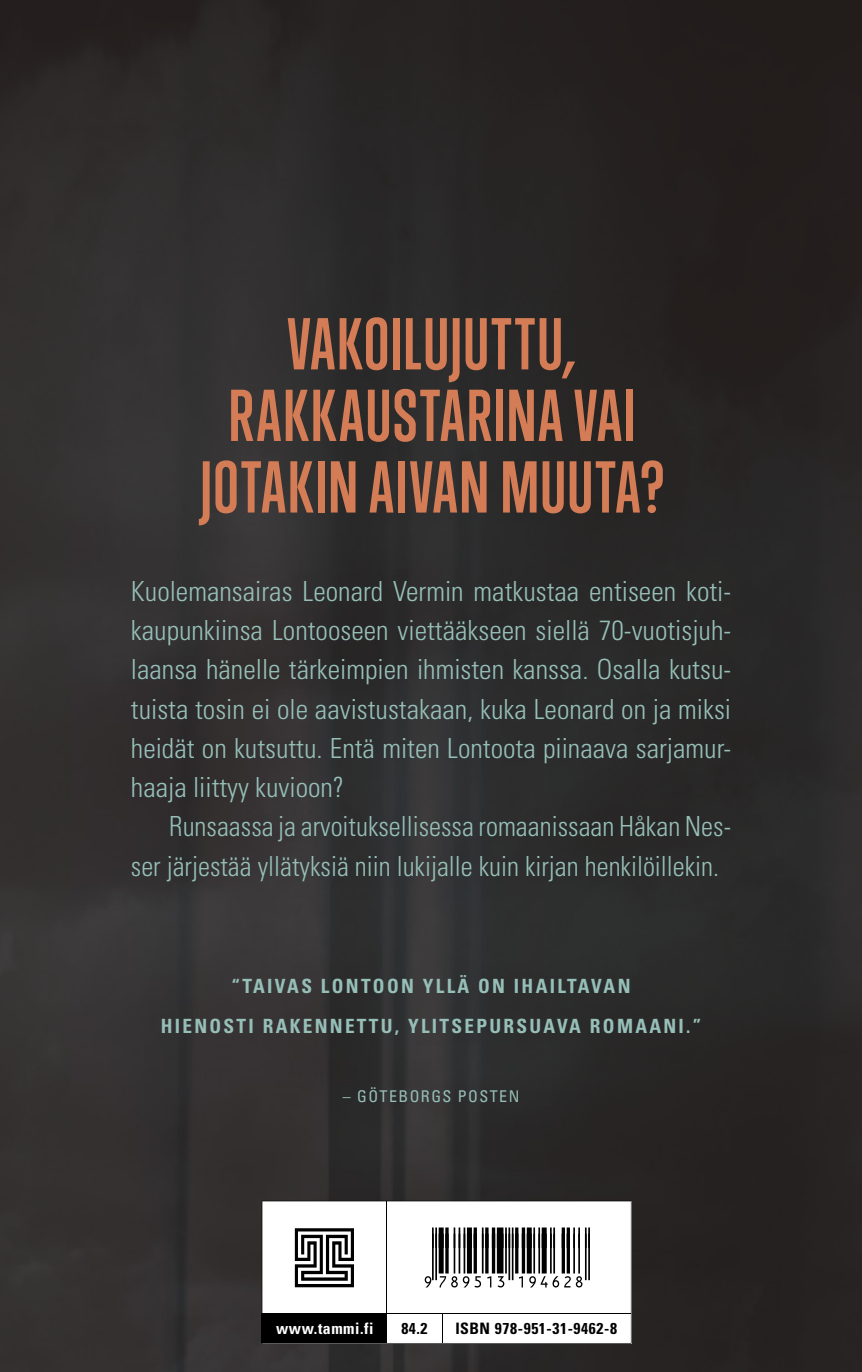
<style>
.page{position:relative;width:862px;height:1372px;background:#fff}
.page>*{position:absolute;margin:0;border:0;box-sizing:border-box;transform-origin:0 0}
.t1{font:700 66.83px/71.5px "Trump Gothic Pro";letter-spacing:.025em;color:#d37c55;text-align:center}
.t2{font:300 condensed 27.68px/39.1px "Univers";color:#96bfb7;text-align:justify}
.t3{font:700 condensed 19.57px/39.1px "Univers";letter-spacing:.12em;color:#96bfb7;text-align:center}
.t4{font:condensed 16.2px "Univers";letter-spacing:.09em;color:#96bfb7}
.t5{font:700 condensed 15.75px "Univers";letter-spacing:.04em;color:#000}
.t6{font:700 condensed 15.75px "Univers";letter-spacing:.035em;color:#fff}
</style>
<div class="page">
<img style="left:0;top:0;width:861px;height:564px">
<div style="left:0;top:564px;width:77px;height:807px;background:#343131"></div>
<div style="left:784px;top:564px;width:77px;height:807px;background:#292727"></div>
<img style="left:77px;top:1163px;width:707px;height:208px">
<img style="left:72px;top:523px;width:713px;height:640px">
<svg style="left:261px;top:1200px;width:370px;height:143px"></svg>
<hr style="left:386px;top:1200px;width:1px;height:142px;background:#000">
<hr style="left:387px;top:1313px;width:243px;height:1px;background:#000">
<svg style="left:442px;top:1314px;width:1px;height:28px"></svg>
<div style="left:261px;top:1313px;width:125px;height:30px;background:#000"></div>
<svg style="left:295px;top:1228px;width:59px;height:59px"></svg>
<hr style="left:588px;top:1233px;width:1px;height:46px;background:#000">
<hr style="left:584px;top:1233px;width:2px;height:46px;background:#000">
<svg style="left:424px;top:1227px;width:158px;height:60px"></svg>
<svg style="left:588px;top:1227px;width:1px;height:20px"></svg>
<hr style="left:584px;top:1227px;width:2px;height:20px;background:#000">
<h1 class="t1" style="left:200px;top:308px;width:465px">VAKOILUJUTTU,<br>RAKKAUSTARINA VAI<br>JOTAKIN AIVAN MUUTA?</h1>
<p class="t2" style="left:131px;top:571px;width:601px">Kuolemansairas Leonard Vermin matkustaa entiseen koti&shy;kaupunkiinsa Lontooseen viettääkseen siellä 70-vuotisjuh&shy;laansa hänelle tärkeimpien ihmisten kanssa. Osalla kutsu&shy;tuista tosin ei ole aavistustakaan, kuka Leonard on ja miksi heidät on kutsuttu. Entä miten Lontoota piinaava sarjamur&shy;haaja liittyy kuvioon?</p>
<p class="t2" style="left:131px;top:807px;width:601px;text-indent:38px">Runsaassa ja arvoituksellisessa romaanissaan Håkan Nes&shy;ser järjestää yllätyksiä niin lukijalle kuin kirjan henkilöillekin.</p>
<p class="t3" style="left:161px;top:966px;width:542px">“TAIVAS LONTOON YLLÄ ON IHAILTAVAN<br>HIENOSTI RAKENNETTU, YLITSEPURSUAVA ROMAANI.”</p>
<p class="t4" style="left:342px;top:1085px;width:178px">– GÖTEBORGS POSTEN</p>
<p class="t6" style="left:276px;top:1318px;width:99px">www.tammi.fi</p>
<p class="t5" style="left:401px;top:1318px;width:28px">84.2</p>
<p class="t5" style="left:455px;top:1318px;width:163px">ISBN 978-951-31-9462-8</p>
</div>
